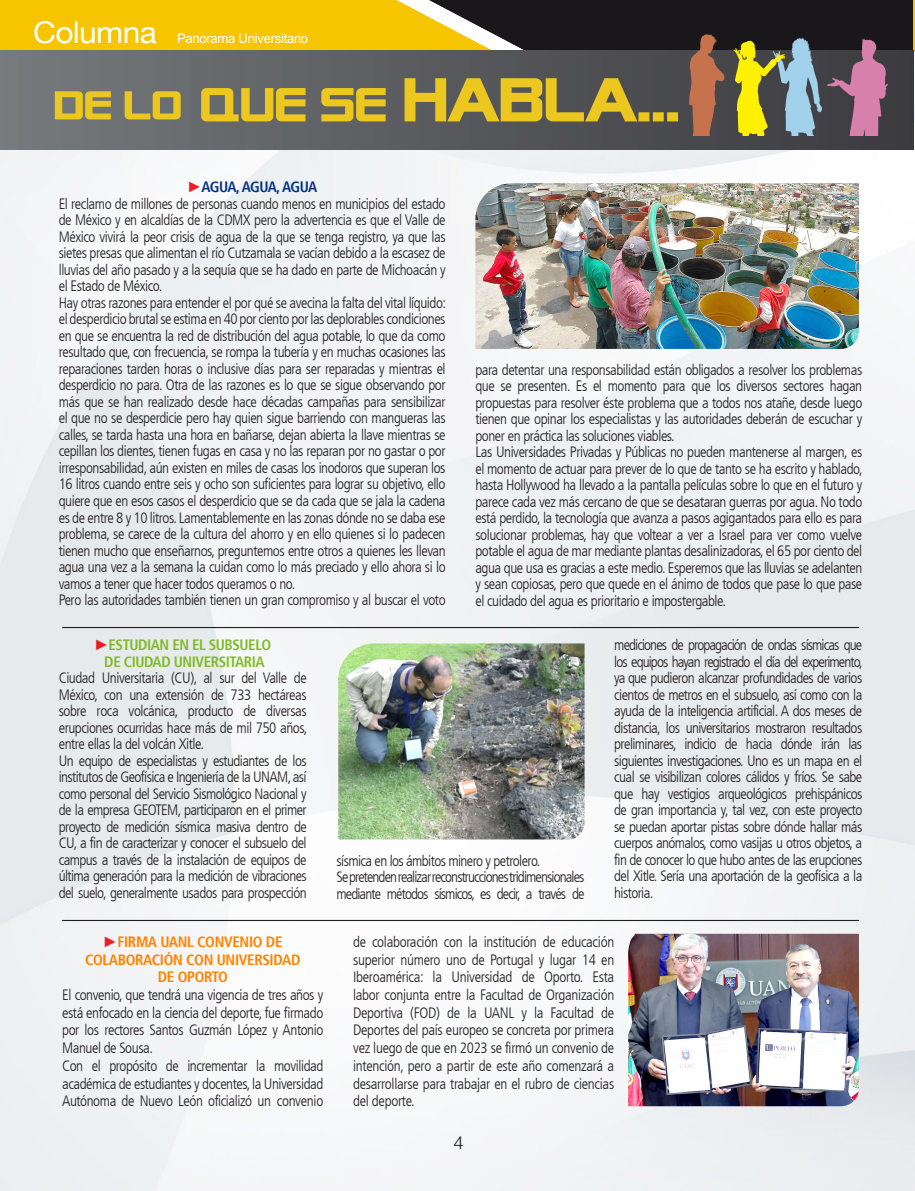
<style>
.page{position:relative;width:915px;height:1191px;background:#fff}
.page>*{position:absolute;margin:0;border:0;box-sizing:border-box;transform-origin:0 0}
.t1{font:30px "Helvetica Neue";letter-spacing:-.02em;color:#fff;scale:1.06 1}
.t2{font:300 18px "Helvetica LT Std";color:#231f20}
.t3{font:300 condensed 15px/16.5px "Frutiger LT";letter-spacing:-.03em;color:#231f20}
.t4{font:300 condensed 15px/16.5px "Frutiger LT";letter-spacing:-.06em;color:#231f20}
.t5{font:700 condensed 15px/17.7px "Frutiger";letter-spacing:-.02em;color:#ff8200;text-align:center}
.t6{font:700 condensed 15px/16.5px "Frutiger";letter-spacing:-.03em;color:#81bb28;text-align:center}
.t7{font:700 condensed 15px "Frutiger";letter-spacing:-.055em;color:#003186}
.t8{font:13.05px "Arial";letter-spacing:-.02em;color:#fff}
.s1{font-family:"Arial";font-weight:900;font-stretch:normal;color:#ee1d23}
</style>
<div class="page">
<img style="left:0;top:150px;width:914px;height:1041px">
<svg style="left:0;top:0;width:914px;height:150px;background:#837441"></svg>
<svg style="left:0;top:137px;width:913px;height:13px;background:#57595c"></svg>
<img style="left:475px;top:183px;width:383px;height:166px">
<img style="left:338px;top:643px;width:246px;height:196px">
<img style="left:628px;top:933px;width:230px;height:173px">
<hr style="left:62px;top:920px;width:796px;height:1px;background:#231f20">
<hr style="left:62px;top:627px;width:796px;height:1px;background:#231f20">
<h1 class="t1" style="left:33px;top:11px;width:118px">Columna</h1>
<p class="t8" style="left:177px;top:30px;width:132px">Panorama Universitario</p>
<p class="t7" style="left:187px;top:178px;width:131px"><span class="s1">►</span>AGUA, AGUA, AGUA</p>
<p class="t3" style="left:59px;top:196px;width:389px">El reclamo de millones de personas cuando menos en municipios del estado de México y en alcaldías de la CDMX pero la advertencia es que el Valle de México vivirá la peor crisis de agua de la que se tenga registro, ya que las sietes presas que alimentan el río Cutzamala se vacían debido a la escasez de lluvias del año pasado y a la sequía que se ha dado en parte de Michoacán y el Estado de México.<br>Hay otras razones para entender el por qué se avecina la falta del vital líquido: el desperdicio brutal se estima en 40 por ciento por las deplorables condiciones en que se encuentra la red de distribución del agua potable, lo que da como resultado que, con frecuencia, se rompa la tubería y en muchas ocasiones las reparaciones tarden horas o inclusive días para ser reparadas y mientras el desperdicio no para. Otra de las razones es lo que se sigue observando por más que se han realizado desde hace décadas campañas para sensibilizar el que no se desperdicie pero hay quien sigue barriendo con mangueras las calles, se tarda hasta una hora en bañarse, dejan abierta la llave mientras se cepillan los dientes, tienen fugas en casa y no las reparan por no gastar o por irresponsabilidad, aún existen en miles de casas los inodoros que superan los 16 litros cuando entre seis y ocho son suficientes para lograr su objetivo, ello quiere que en esos casos el desperdicio que se da cada que se jala la cadena es de entre 8 y 10 litros. Lamentablemente en las zonas dónde no se daba ese problema, se carece de la cultura del ahorro y en ello quienes si lo padecen tienen mucho que enseñarnos, preguntemos entre otros a quienes les llevan agua una vez a la semana la cuidan como lo más preciado y ello ahora si lo vamos a tener que hacer todos queramos o no.<br>Pero las autoridades también tienen un gran compromiso y al buscar el voto</p>
<p class="t3" style="left:475px;top:361px;width:388px">para detentar una responsabilidad están obligados a resolver los problemas que se presenten. Es el momento para que los diversos sectores hagan propuestas para resolver éste problema que a todos nos atañe, desde luego tienen que opinar los especialistas y las autoridades deberán de escuchar y poner en práctica las soluciones viables.<br>Las Universidades Privadas y Públicas no pueden mantenerse al margen, es el momento de actuar para prever de lo que de tanto se ha escrito y hablado, hasta Hollywood ha llevado a la pantalla películas sobre lo que en el futuro y parece cada vez más cercano de que se desataran guerras por agua. No todo está perdido, la tecnología que avanza a pasos agigantados para ello es para solucionar problemas, hay que voltear a ver a Israel para ver como vuelve potable el agua de mar mediante plantas desalinizadoras, el 65 por ciento del agua que usa es gracias a este medio. Esperemos que las lluvias se adelanten y sean copiosas, pero que quede en el ánimo de todos que pase lo que pase el cuidado del agua es prioritario e impostergable.</p>
<p class="t6" style="left:94px;top:636px;width:179px"><span class="s1">►</span>ESTUDIAN EN EL SUBSUELO<br>DE CIUDAD UNIVERSITARIA</p>
<p class="t3" style="left:59px;top:670px;width:250px">Ciudad Universitaria (CU), al sur del Valle de México, con una extensión de 733 hectáreas sobre roca volcánica, producto de diversas erupciones ocurridas hace más de mil 750 años, entre ellas la del volcán Xitle.<br>Un equipo de especialistas y estudiantes de los institutos de Geofísica e Ingeniería de la UNAM, así como personal del Servicio Sismológico Nacional y de la empresa GEOTEM, participaron en el primer proyecto de medición sísmica masiva dentro de CU, a fin de caracterizar y conocer el subsuelo del campus a través de la instalación de equipos de última generación para la medición de vibraciones del suelo, generalmente usados para prospección</p>
<p class="t4" style="left:336px;top:852px;width:249px">sísmica en los ámbitos minero y petrolero.<br>Se pretenden realizar reconstrucciones tridimensionales mediante métodos sísmicos, es decir, a través de</p>
<p class="t3" style="left:614px;top:637px;width:250px;text-align:justify">mediciones de propagación de ondas sísmicas que los equipos hayan registrado el día del experimento, ya que pudieron alcanzar profundidades de varios cientos de metros en el subsuelo, así como con la ayuda de la inteligencia artificial. A dos meses de distancia, los universitarios mostraron resultados preliminares, indicio de hacia dónde irán las siguientes investigaciones. Uno es un mapa en el cual se visibilizan colores cálidos y fríos. Se sabe que hay vestigios arqueológicos prehispánicos de gran importancia y, tal vez, con este proyecto se puedan aportar pistas sobre dónde hallar más cuerpos anómalos, como vasijas u otros objetos, a fin de conocer lo que hubo antes de las erupciones del Xitle. Sería una aportación de la geofísica a la historia.</p>
<p class="t5" style="left:85px;top:933px;width:217px"><span class="s1">►</span>FIRMA UANL CONVENIO DE<br>COLABORACIÓN CON UNIVERSIDAD<br>DE OPORTO</p>
<p class="t3" style="left:62px;top:986px;width:262px;line-height:17.7px">El convenio, que tendrá una vigencia de tres años y está enfocado en la ciencia del deporte, fue firmado por los rectores Santos Guzmán López y Antonio Manuel de Sousa.<br>Con el propósito de incrementar la movilidad académica de estudiantes y docentes, la Universidad Autónoma de Nuevo León oficializó un convenio</p>
<p class="t3" style="left:353px;top:933px;width:262px;line-height:17.7px;text-align:justify">de colaboración con la institución de educación superior número uno de Portugal y lugar 14 en Iberoamérica: la Universidad de Oporto. Esta labor conjunta entre la Facultad de Organización Deportiva (FOD) de la UANL y la Facultad de Deportes del país europeo se concreta por primera vez luego de que en 2023 se firmó un convenio de intención, pero a partir de este año comenzará a desarrollarse para trabajar en el rubro de ciencias del deporte.</p>
<p class="t2" style="left:453px;top:1130px;width:12px">4</p>
</div>
